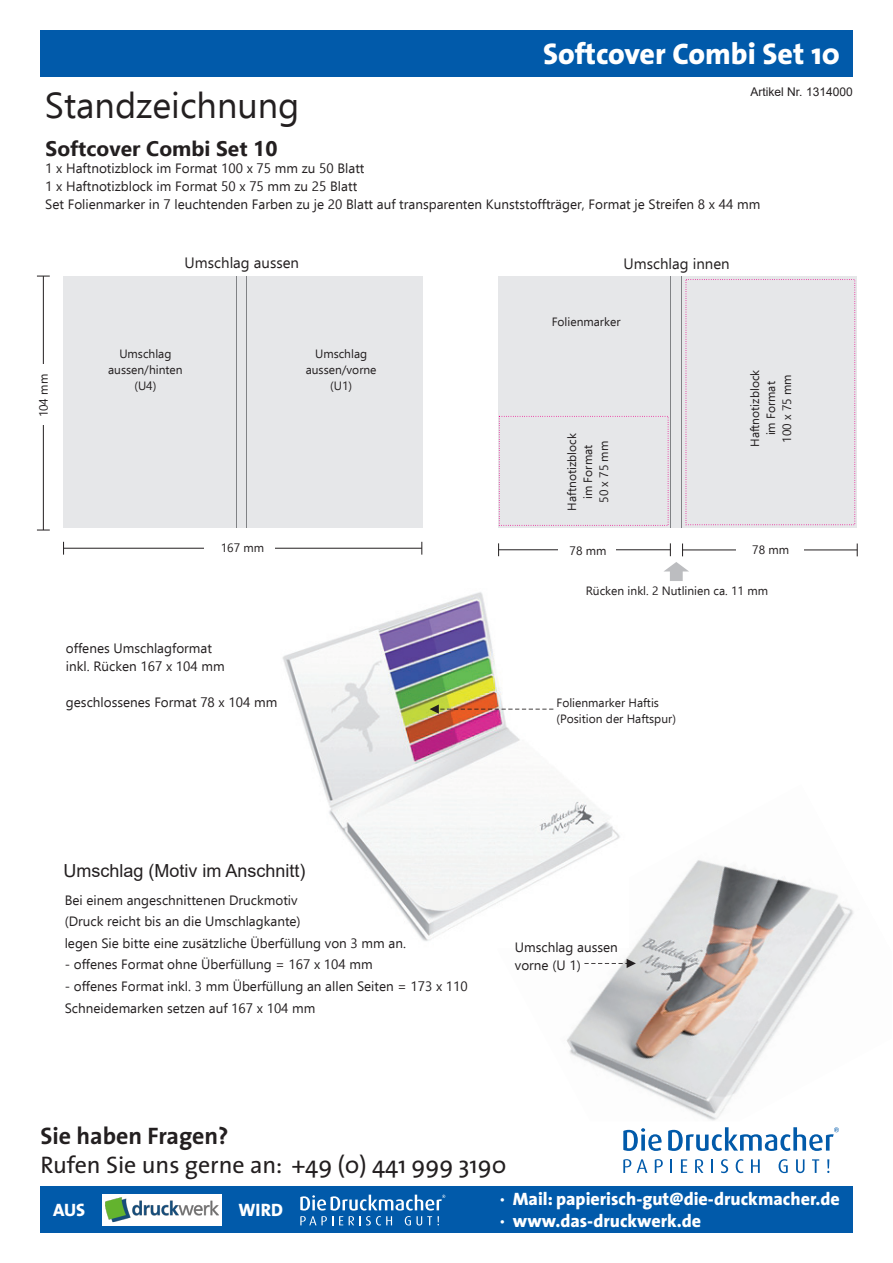
<style>
.page{position:relative;width:893px;height:1263px;background:#fff}
.page>*{position:absolute;margin:0;border:0;box-sizing:border-box;transform-origin:0 0}
.t1{font:36px "Ebrima";color:#231f20}
.t2{font:800 30px "The Sans";color:#fff}
.t3{font:700 27px "Arial";color:#fff}
.t4{font:24px "The Sans";color:#231f20}
.t5{font:700 24px "The Sans";color:#231f20}
.t6{font:700 21px "Ebrima";color:#231f20}
.t7{font:700 21px "Arial";color:#231f20}
.t8{font:800 18px/21.6px "The Sans";color:#fff}
.t9{font:18px "Arial";color:#231f20}
.t10{font:15px "Ebrima";color:#231f20}
.t11{font:13.5px/18px "Ebrima";color:#231f20}
.t12{font:12px/15.9px "Ebrima";color:#231f20;text-align:center}
.t13{font:12px "Arial";color:#231f20}
</style>
<div class="page">
<img style="left:566px;top:860px;width:288px;height:261px">
<img style="left:282px;top:592px;width:346px;height:355px">
<svg style="left:664px;top:562px;width:25px;height:19px"></svg>
<div style="left:246px;top:277px;width:176px;height:251px;background:#e6e7e9"></div>
<div style="left:681px;top:276px;width:176px;height:251px;background:#e6e7e9"></div>
<div style="left:63px;top:277px;width:185px;height:251px;background:#e6e7e9"></div>
<div style="left:498px;top:276px;width:184px;height:252px;background:#e6e7e9"></div>
<hr style="left:247px;top:277px;width:1px;height:251px;background:#808285">
<hr style="left:681px;top:276px;width:1px;height:251px;background:#808285">
<hr style="left:236px;top:277px;width:1px;height:251px;background:#808285">
<hr style="left:670px;top:276px;width:1px;height:251px;background:#808285">
<hr style="left:64px;top:548px;width:358px;height:1px;background:#231f20">
<svg style="left:63px;top:542px;width:1px;height:13px"></svg>
<svg style="left:422px;top:542px;width:1px;height:13px"></svg>
<hr style="left:499px;top:549px;width:171px;height:1px;background:#231f20">
<svg style="left:498px;top:543px;width:1px;height:13px"></svg>
<svg style="left:670px;top:543px;width:1px;height:13px"></svg>
<hr style="left:682px;top:550px;width:175px;height:1px;background:#231f20">
<svg style="left:682px;top:543px;width:1px;height:13px"></svg>
<svg style="left:857px;top:543px;width:1px;height:13px"></svg>
<hr style="left:43px;top:276px;width:1px;height:254px;background:#231f20">
<svg style="left:37px;top:530px;width:13px;height:1px"></svg>
<svg style="left:37px;top:276px;width:13px;height:1px"></svg>
<div style="left:205px;top:542px;width:70px;height:12px;background:#fff"></div>
<div style="left:558px;top:544px;width:57px;height:13px;background:#fff"></div>
<div style="left:736px;top:546px;width:67px;height:12px;background:#fff"></div>
<div style="left:39px;top:364px;width:12px;height:61px;background:#fff"></div>
<svg style="left:430px;top:704px;width:123px;height:10px"></svg>
<svg style="left:584px;top:959px;width:52px;height:9px"></svg>
<div style="left:40px;top:30px;width:813px;height:47px;background:#015aaa"></div>
<div style="left:40px;top:1186px;width:813px;height:47px;background:#015aaa"></div>
<svg style="left:300px;top:1194px;width:145px;height:16px"></svg>
<svg style="left:300px;top:1216px;width:33px;height:9px"></svg>
<svg style="left:339px;top:1216px;width:4px;height:9px"></svg>
<svg style="left:349px;top:1216px;width:43px;height:9px"></svg>
<svg style="left:405px;top:1216px;width:34px;height:9px"></svg>
<div style="left:102px;top:1194px;width:120px;height:31px;background:#fff"></div>
<img style="left:105px;top:1197px;width:114px;height:26px">
<svg style="left:623px;top:1128px;width:39px;height:23px"></svg>
<svg style="left:668px;top:1127px;width:171px;height:24px"></svg>
<svg style="left:623px;top:1159px;width:8px;height:14px"></svg>
<svg style="left:637px;top:1159px;width:10px;height:14px"></svg>
<svg style="left:655px;top:1159px;width:8px;height:14px"></svg>
<svg style="left:671px;top:1159px;width:1px;height:14px"></svg>
<svg style="left:681px;top:1159px;width:6px;height:14px"></svg>
<svg style="left:695px;top:1159px;width:8px;height:14px"></svg>
<svg style="left:711px;top:1159px;width:2px;height:14px"></svg>
<svg style="left:721px;top:1159px;width:7px;height:14px"></svg>
<svg style="left:736px;top:1159px;width:7px;height:14px"></svg>
<svg style="left:751px;top:1159px;width:9px;height:14px"></svg>
<svg style="left:779px;top:1159px;width:9px;height:14px"></svg>
<svg style="left:796px;top:1159px;width:8px;height:14px"></svg>
<svg style="left:812px;top:1159px;width:7px;height:14px"></svg>
<svg style="left:827px;top:1159px;width:2px;height:14px"></svg>
<h1 class="t1" style="left:45px;top:79px;width:256px">Standzeichnung</h1>
<h3 class="t6" style="left:46px;top:132px;width:233px">Softcover Combi Set 10</h3>
<h3 class="t3" style="left:541px;top:30px;width:305px">Softcover Combi Set 10</h3>
<p class="t13" style="left:751px;top:83px;width:104px">Artikel Nr. 1314000</p>
<h2 class="t2" style="left:543px;top:29px;width:298px">Softcover Combi Set 10</h2>
<p class="t11" style="left:45px;top:159px;width:716px">1 x Haftnotizblock im Format 100 x 75 mm zu 50 Blatt<br>1 x Haftnotizblock im Format 50 x 75 mm zu 25 Blatt<br>Set Folienmarker in 7 leuchtenden Farben zu je 20 Blatt auf transparenten Kunststoffträger, Format je Streifen 8 x 44 mm</p>
<p class="t10" style="left:185px;top:251px;width:116px">Umschlag aussen</p>
<p class="t10" style="left:623px;top:253px;width:108px">Umschlag innen</p>
<p class="t12" style="left:35px;top:417px;width:45px;rotate:-90deg">104 mm</p>
<p class="t12" style="left:108px;top:345px;width:76px">Umschlag aussen/hinten (U4)</p>
<p class="t12" style="left:306px;top:345px;width:72px">Umschlag aussen/vorne (U1)</p>
<p class="t12" style="left:552px;top:314px;width:70px">Folienmarker</p>
<p class="t12" style="left:564px;top:511px;width:79px;rotate:-90deg">Haftnotizblock im Format<br>50 x 75 mm</p>
<p class="t12" style="left:746px;top:447px;width:79px;rotate:-90deg">Haftnotizblock im Format<br>100 x 75 mm</p>
<p class="t12" style="left:221px;top:539px;width:45px">167 mm</p>
<p class="t12" style="left:570px;top:542px;width:38px">78 mm</p>
<p class="t12" style="left:752px;top:542px;width:38px">78 mm</p>
<p class="t12" style="left:586px;top:582px;width:184px">Rücken inkl. 2 Nutlinien ca. 11 mm</p>
<p class="t11" style="left:66px;top:639px;width:160px">offenes Umschlagformat inkl. Rücken 167 x 104 mm</p>
<p class="t11" style="left:66px;top:693px;width:213px">geschlossenes Format 78 x 104 mm</p>
<p class="t12" style="left:556px;top:695px;width:121px;text-align:left">Folienmarker Haftis (Position der Haftspur)</p>
<h3 class="t9" style="left:63px;top:858px;width:244px">Umschlag (Motiv im Anschnitt)</h3>
<p class="t11" style="left:65px;top:889px;width:343px;line-height:21.6px">Bei einem angeschnittenen Druckmotiv<br>(Druck reicht bis an die Umschlagkante)<br>legen Sie bitte eine zusätzliche Überfüllung von 3 mm an.</p>
<p class="t11" style="left:65px;top:955px;width:310px">- offenes Format ohne Überfüllung = 167 x 104 mm</p>
<p class="t11" style="left:65px;top:975px;width:405px;line-height:21.6px">- offenes Format inkl. 3 mm Überfüllung an allen Seiten = 173 x 110<br>Schneidemarken setzen auf 167 x 104 mm</p>
<p class="t11" style="left:515px;top:938px;width:104px">Umschlag aussen vorne (U 1)</p>
<h3 class="t5" style="left:40px;top:1116px;width:190px">Sie haben Fragen?</h3>
<h3 class="t4" style="left:40px;top:1145px;width:467px">Rufen Sie uns gerne an: +49 (0) 441 999 3190</h3>
<h3 class="t8" style="left:53px;top:1199px;width:34px">AUS</h3>
<h3 class="t8" style="left:238px;top:1199px;width:46px">WIRD</h3>
<h3 class="t8" style="left:500px;top:1188px;width:342px">· Mail: papierisch-gut@die-druckmacher.de · www.das-druckwerk.de</h3>
<h3 class="t7" style="left:46px;top:1135px;width:195px">Sie haben Fragen ?</h3>
</div>
